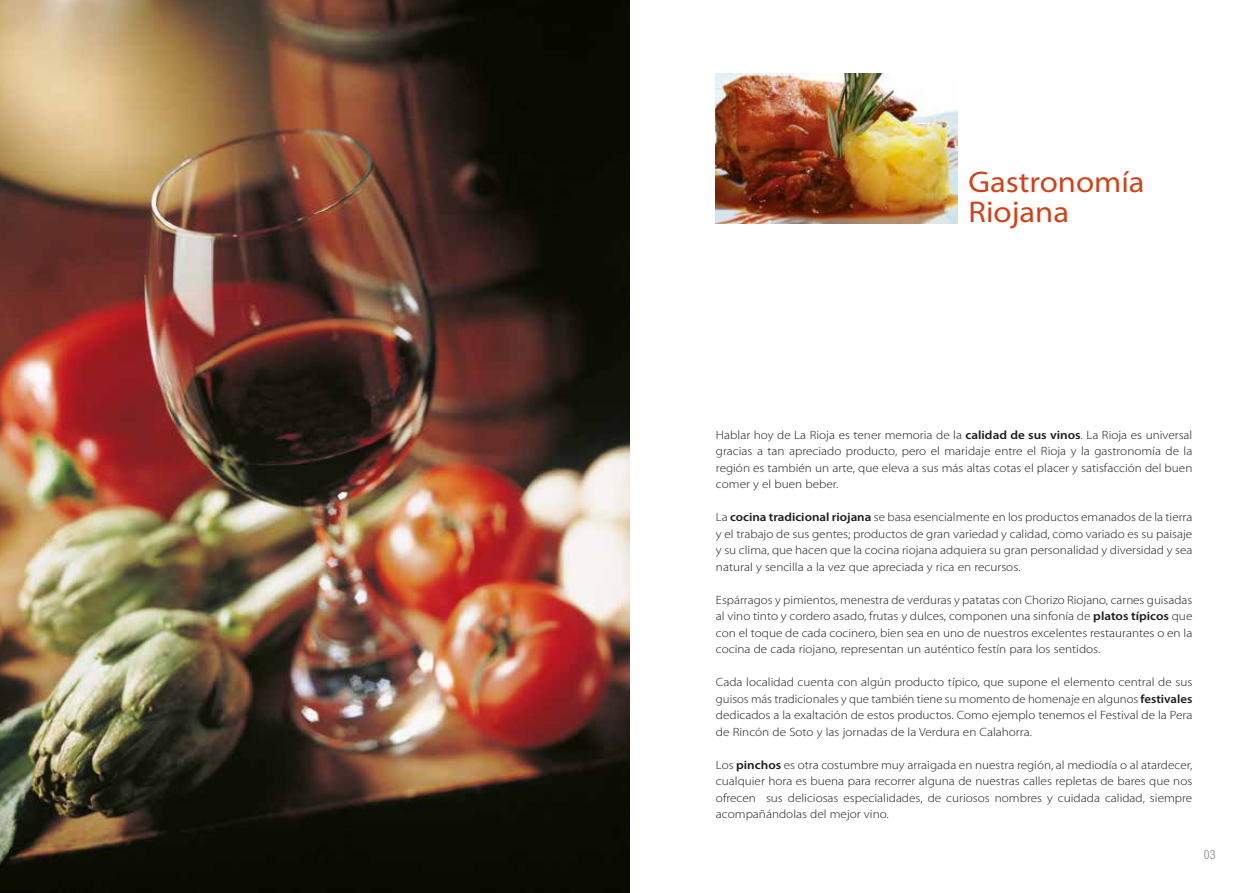
<style>
.page{position:relative;width:1259px;height:893px;background:#fff}
.page>*{position:absolute;margin:0;border:0;box-sizing:border-box;transform-origin:0 0}
.t1{font:semi-expanded 30px/30px "Myriad Pro";color:#d14118}
.t2{font:300 12px/16.5px "Myriad Pro";color:#1d1d1b;text-align:justify;scale:1.1 1}
.t3{font:300 12px/16.5px "Myriad Pro";color:#1d1d1b;text-align:justify;scale:1.09 1}
.t4{font:condensed 12px "Swiss 721 BT";color:#9d9d9c}
.s1{font-weight:600}
</style>
<div class="page">
<img style="left:0;top:0;width:629px;height:893px">
<img style="left:716px;top:74px;width:241px;height:149px">
<h1 class="t1" style="left:968px;top:167px;width:178px">Gastronomía<br>Riojana</h1>
<p class="t2" style="left:716px;top:426px;width:434px">Hablar hoy de La Rioja es tener memoria de la <span class="s1">calidad de sus vinos</span>. La Rioja es universal gracias a tan apreciado producto, pero el maridaje entre el Rioja y la gastronomía de la región es también un arte, que eleva a sus más altas cotas el placer y satisfacción del buen comer y el buen beber.</p>
<p class="t3" style="left:716px;top:509px;width:438px">La <span class="s1">cocina tradicional riojana</span> se basa esencialmente en los productos emanados de la tierra y el trabajo de sus gentes; productos de gran variedad y calidad, como variado es su paisaje y su clima, que hacen que la cocina riojana adquiera su gran personalidad y diversidad y sea natural y sencilla a la vez que apreciada y rica en recursos.</p>
<p class="t3" style="left:716px;top:591px;width:438px">Espárragos y pimientos, menestra de verduras y patatas con Chorizo Riojano, carnes guisadas al vino tinto y cordero asado, frutas y dulces, componen una sinfonía de <span class="s1">platos típicos</span> que con el toque de cada cocinero, bien sea en uno de nuestros excelentes restaurantes o en la cocina de cada riojano, representan un auténtico festín para los sentidos.</p>
<p class="t2" style="left:716px;top:674px;width:434px">Cada localidad cuenta con algún producto típico, que supone el elemento central de sus guisos más tradicionales y que también tiene su momento de homenaje en algunos <span class="s1">festivales </span>dedicados a la exaltación de estos productos. Como ejemplo tenemos el Festival de la Pera de Rincón de Soto y las jornadas de la Verdura en Calahorra.</p>
<p class="t2" style="left:716px;top:756px;width:434px">Los <span class="s1">pinchos</span> es otra costumbre muy arraigada en nuestra región, al mediodía o al atardecer, cualquier hora es buena para recorrer alguna de nuestras calles repletas de bares que nos ofrecen sus deliciosas especialidades, de curiosos nombres y cuidada calidad, siempre acompañándolas del mejor vino.</p>
<p class="t4" style="left:1203px;top:848px;width:13px">03</p>
</div>
